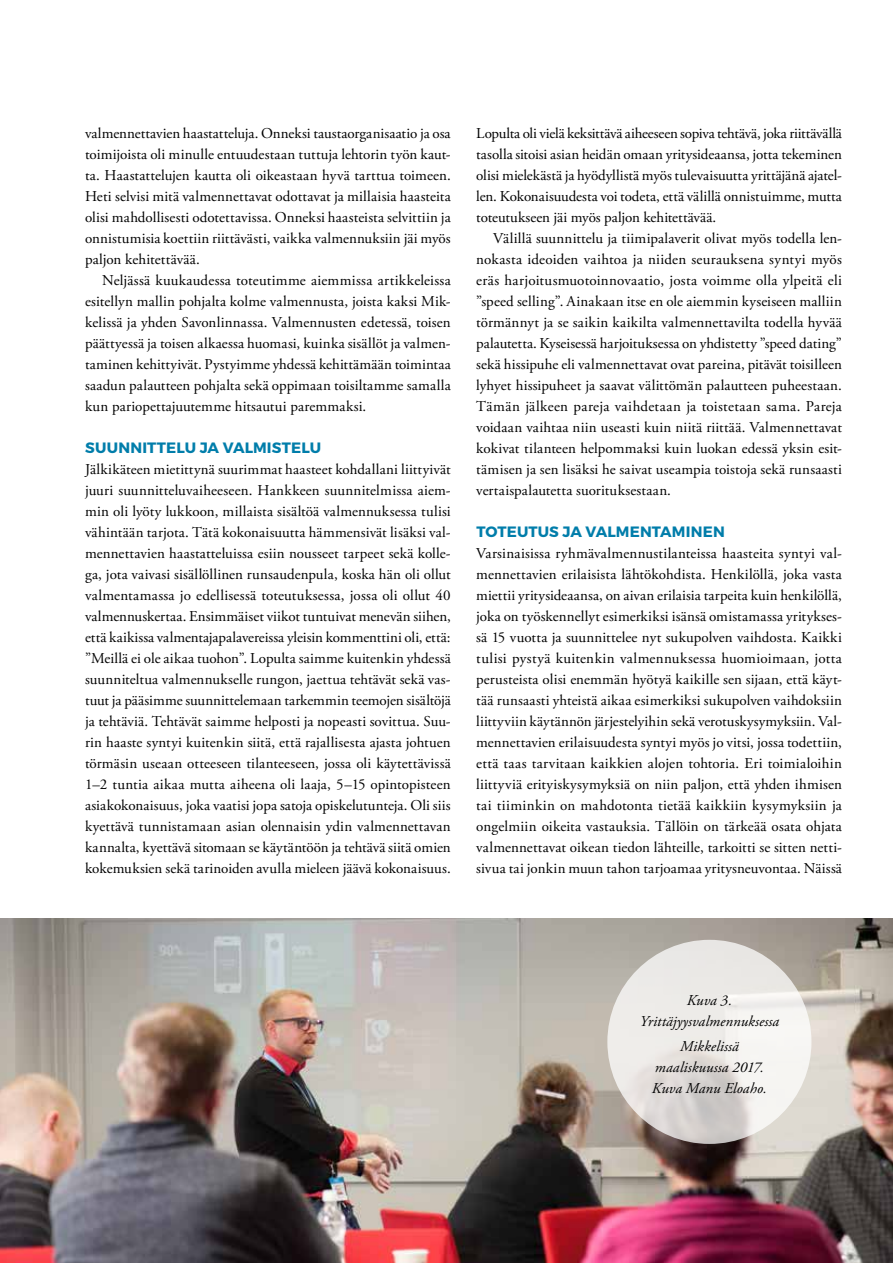
<style>
.page{position:relative;width:893px;height:1263px;background:#fff}
.page>*{position:absolute;margin:0;border:0;box-sizing:border-box;transform-origin:0 0}
.t1{font:15px/21px "Adobe Garamond Pro";letter-spacing:.005em;color:#000;text-align:justify}
.t2{font:italic 15px/21px "Adobe Garamond Pro";letter-spacing:.005em;color:#000;text-align:center}
.t3{font:700 15px "Montserrat";letter-spacing:.01em;color:#007daa}
</style>
<div class="page">
<img style="left:0;top:918px;width:893px;height:345px">
<svg style="left:607px;top:940px;width:204px;height:204px;fill:#eceae7"></svg>
<p class="t1" style="left:85px;top:123px;width:367px">valmennettavien haastatteluja. Onneksi taustaorganisaatio ja osa toimijoista oli minulle entuudestaan tuttuja lehtorin työn kaut&shy;ta. Haastattelujen kautta oli oikeastaan hyvä tarttua toimeen.<br>Heti selvisi mitä valmennettavat odottavat ja millaisia haasteita olisi mahdollisesti odotettavissa. Onneksi haasteista selvittiin ja onnistumisia koettiin riittävästi, vaikka valmennuksiin jäi myös paljon kehitettävää.</p>
<p class="t1" style="left:85px;top:270px;width:367px;text-indent:17px">Neljässä kuukaudessa toteutimme aiemmissa artikkeleissa esitellyn mallin pohjalta kolme valmennusta, joista kaksi Mik&shy;kelissä ja yhden Savonlinnassa. Valmennusten edetessä, toisen päättyessä ja toisen alkaessa huomasi, kuinka sisällöt ja valmen&shy;taminen kehittyivät. Pystyimme yhdessä kehittämään toimintaa saadun palautteen pohjalta sekä oppimaan toisiltamme samalla kun pariopettajuutemme hitsautui paremmaksi.</p>
<p class="t3" style="left:85px;top:438px;width:238px">SUUNNITTELU JA VALMISTELU</p>
<p class="t1" style="left:85px;top:459px;width:367px">Jälkikäteen mietittynä suurimmat haasteet kohdallani liittyivät juuri suunnitteluvaiheeseen. Hankkeen suunnitelmissa aiem&shy;min oli lyöty lukkoon, millaista sisältöä valmennuksessa tulisi vähintään tarjota. Tätä kokonaisuutta hämmensivät lisäksi val&shy;mennettavien haastatteluissa esiin nousseet tarpeet sekä kolle&shy;ga, jota vaivasi sisällöllinen runsaudenpula, koska hän oli ollut valmentamassa jo edellisessä toteutuksessa, jossa oli ollut 40 valmennuskertaa. Ensimmäiset viikot tuntuivat menevän siihen, että kaikissa valmentajapalavereissa yleisin kommenttini oli, että: ”Meillä ei ole aikaa tuohon”. Lopulta saimme kuitenkin yhdessä suunniteltua valmennukselle rungon, jaettua tehtävät sekä vas&shy;tuut ja pääsimme suunnittelemaan tarkemmin teemojen sisältöjä ja tehtäviä. Tehtävät saimme helposti ja nopeasti sovittua. Suu&shy;rin haaste syntyi kuitenkin siitä, että rajallisesta ajasta johtuen törmäsin useaan otteeseen tilanteeseen, jossa oli käytettävissä 1–2 tuntia aikaa mutta aiheena oli laaja, 5–15 opintopisteen asiakokonaisuus, joka vaatisi jopa satoja opiskelutunteja. Oli siis kyettävä tunnistamaan asian olennaisin ydin valmennettavan kannalta, kyettävä sitomaan se käytäntöön ja tehtävä siitä omien kokemuksien sekä tarinoiden avulla mieleen jäävä kokonaisuus.</p>
<p class="t1" style="left:476px;top:123px;width:367px">Lopulta oli vielä keksittävä aiheeseen sopiva tehtävä, joka riittävällä tasolla sitoisi asian heidän omaan yritysideaansa, jotta tekeminen olisi mielekästä ja hyödyllistä myös tulevaisuutta yrittäjänä ajatel&shy;len. Kokonaisuudesta voi todeta, että välillä onnistuimme, mutta toteutukseen jäi myös paljon kehitettävää.</p>
<p class="t1" style="left:476px;top:228px;width:367px;text-indent:17px">Välillä suunnittelu ja tiimipalaverit olivat myös todella len&shy;nokasta ideoiden vaihtoa ja niiden seurauksena syntyi myös eräs harjoitusmuotoinnovaatio, josta voimme olla ylpeitä eli ”speed selling”. Ainakaan itse en ole aiemmin kyseiseen malliin törmännyt ja se saikin kaikilta valmennettavilta todella hyvää palautetta. Kyseisessä harjoituksessa on yhdistetty ”speed dating” sekä hissipuhe eli valmennettavat ovat pareina, pitävät toisilleen lyhyet hissipuheet ja saavat välittömän palautteen puheestaan.<br>Tämän jälkeen pareja vaihdetaan ja toistetaan sama. Pareja voidaan vaihtaa niin useasti kuin niitä riittää. Valmennettavat kokivat tilanteen helpommaksi kuin luokan edessä yksin esit&shy;tämisen ja sen lisäksi he saivat useampia toistoja sekä runsaasti vertaispalautetta suorituksestaan.</p>
<p class="t3" style="left:476px;top:522px;width:250px">TOTEUTUS JA VALMENTAMINEN</p>
<p class="t1" style="left:476px;top:543px;width:367px">Varsinaisissa ryhmävalmennustilanteissa haasteita syntyi val&shy;mennettavien erilaisista lähtökohdista. Henkilöllä, joka vasta miettii yritysideaansa, on aivan erilaisia tarpeita kuin henkilöllä, joka on työskennellyt esimerkiksi isänsä omistamassa yritykses&shy;sä 15 vuotta ja suunnittelee nyt sukupolven vaihdosta. Kaikki tulisi pystyä kuitenkin valmennuksessa huomioimaan, jotta perusteista olisi enemmän hyötyä kaikille sen sijaan, että käyt&shy;tää runsaasti yhteistä aikaa esimerkiksi sukupolven vaihdoksiin liittyviin käytännön järjestelyihin sekä verotuskysymyksiin. Val&shy;mennettavien erilaisuudesta syntyi myös jo vitsi, jossa todettiin, että taas tarvitaan kaikkien alojen tohtoria. Eri toimialoihin liittyviä erityiskysymyksiä on niin paljon, että yhden ihmisen tai tiiminkin on mahdotonta tietää kaikkiin kysymyksiin ja ongelmiin oikeita vastauksia. Tällöin on tärkeää osata ohjata valmennettavat oikean tiedon lähteille, tarkoitti se sitten netti&shy;sivua tai jonkin muun tahon tarjoamaa yritysneuvontaa. Näissä</p>
<p class="t2" style="left:640px;top:990px;width:141px">Kuva 3.<br>Yrittäjyysvalmennuksessa</p>
<p class="t2" style="left:652px;top:1036px;width:116px">Mikkelissä maaliskuussa 2017.<br>Kuva Manu Eloaho.</p>
</div>
